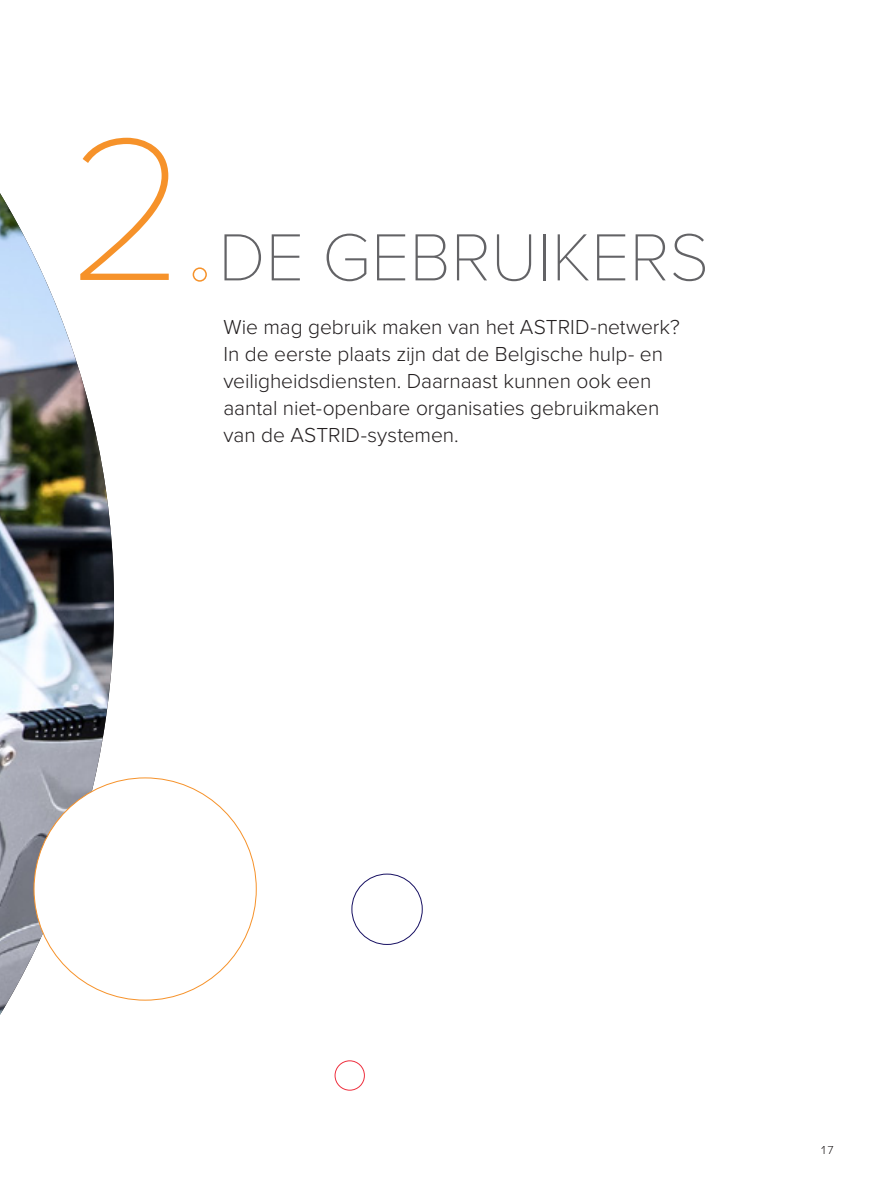
<style>
.page{position:relative;width:872px;height:1191px;background:#fff}
.page>*{position:absolute;margin:0;border:0;box-sizing:border-box;transform-origin:0 0}
._00_broodtekst{font:100 210px "Proxima Nova T";color:#f6922a}
.Hoofdstuktitel{font:100 69px "Proxima Nova T";color:#636366}
.Hoofdstuk_intro{font:300 21px/27px "Proxima Nova";letter-spacing:-.005em;color:#231f20}
.t1{font:100 12px "Proxima Nova T";color:#231f20}
</style>
<div class="page">
<img style="left:0;top:193px;width:114px;height:822px">
<div style="left:193px;top:267px;width:14px;height:15px;border:2px solid #f6922a;border-radius:50%"></div>
<div style="left:335px;top:1060px;width:29px;height:30px;border:1px solid #ee2f3e;border-radius:50%"></div>
<div style="left:34px;top:778px;width:222px;height:222px;background:#fff;border-radius:50%"></div>
<div style="left:352px;top:874px;width:70px;height:70px;border:1px solid #171062;border-radius:50%"></div>
<p class="_00_broodtekst" style="left:68px;top:53px;width:123px">2</p>
<p class="Hoofdstuktitel" style="left:218px;top:206px;width:492px">DE GEBRUIKERS</p>
<p class="Hoofdstuk_intro" style="left:223px;top:312px;width:458px">Wie mag gebruik maken van het ASTRID-netwerk?<br>In de eerste plaats zijn dat de Belgische hulp- en veiligheidsdiensten. Daarnaast kunnen ook een aantal niet-openbare organisaties gebruikmaken van de ASTRID-systemen.</p>
<p class="t1" style="left:820px;top:1140px;width:15px">17</p>
</div>
